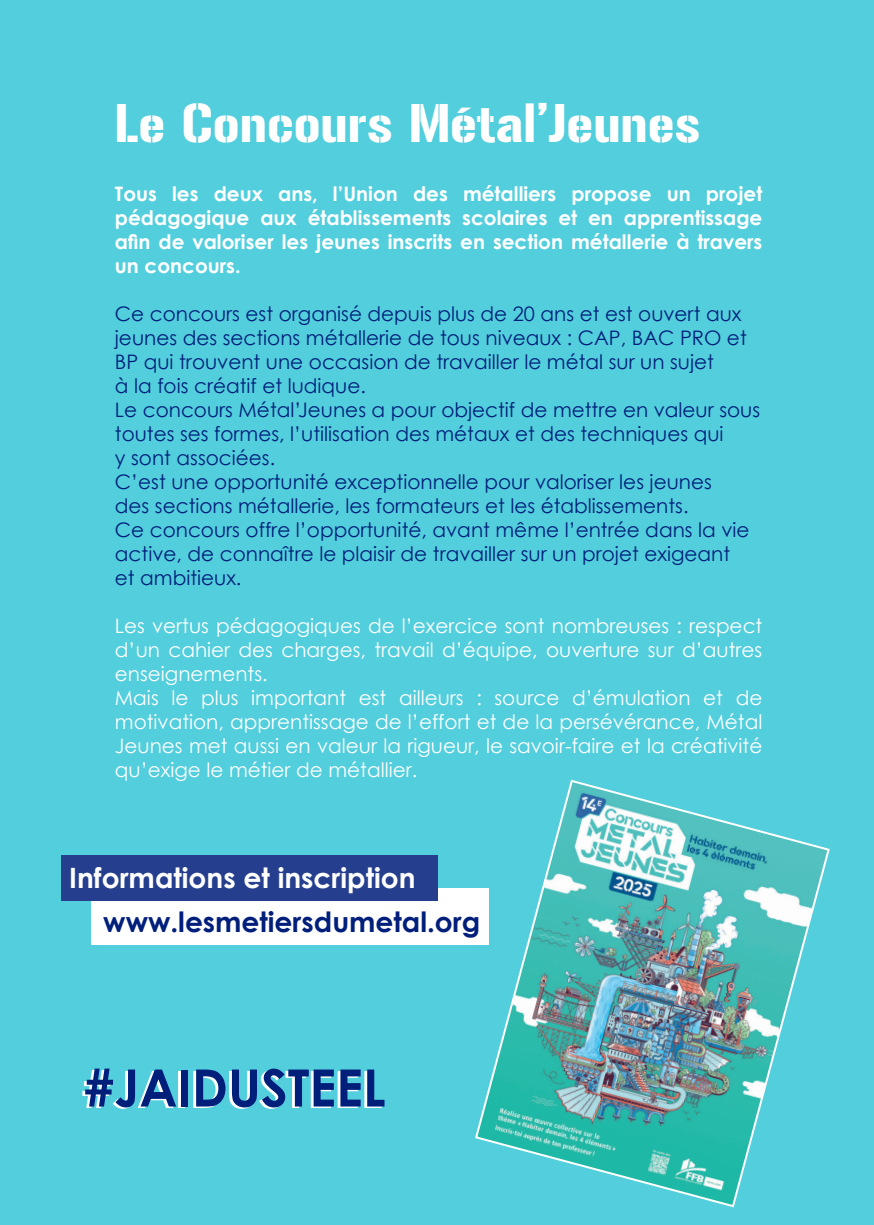
<style>
.page{position:relative;width:874px;height:1225px;background:#fff}
.page>*{position:absolute;margin:0;border:0;box-sizing:border-box;transform-origin:0 0}
.t1{font:700 51.4px "Century Gothic";color:#001f7b}
.t2{font:48px "Gunplay";color:#fff}
.t3{font:700 28px "Century Gothic";color:#001f7b}
.t4{font:700 28px "Century Gothic";color:#fff}
.t5{font:20px/24px "Century Gothic";color:#001f7b}
.t6{font:20px/24px "Century Gothic";color:#fff}
.t7{font:700 20px/24px "Century Gothic";color:#fff;text-align:justify}
</style>
<div class="page">
<div style="left:0;top:0;width:873px;height:1225px;background:#52cedc"></div>
<img style="left:473px;top:779px;width:357px;height:429px">
<div style="left:91px;top:888px;width:397px;height:56px;background:#fff"></div>
<div style="left:61px;top:855px;width:377px;height:45px;background:#253f8e"></div>
<h2 class="t2" style="left:115px;top:96px;width:587px">Le Concours Métal’Jeunes</h2>
<p class="t7" style="left:115px;top:181px;width:648px">Tous les deux ans, l’Union des métalliers propose un projet pédagogique aux établissements scolaires et en apprentissage afin de valoriser les jeunes inscrits en section métallerie à travers un concours.</p>
<p class="t5" style="left:115px;top:301px;width:646px">Ce concours est organisé depuis plus de 20 ans et est ouvert aux jeunes des sections métallerie de tous niveaux : CAP, BAC PRO et BP qui trouvent une occasion de travailler le métal sur un sujet<br>à la fois créatif et ludique.<br>Le concours Métal’Jeunes a pour objectif de mettre en valeur sous toutes ses formes, l’utilisation des métaux et des techniques qui<br>y sont associées.<br>C’est une opportunité exceptionnelle pour valoriser les jeunes<br>des sections métallerie, les formateurs et les établissements.<br>Ce concours offre l’opportunité, avant même l’entrée dans la vie active, de connaître le plaisir de travailler sur un projet exigeant<br>et ambitieux.</p>
<p class="t6" style="left:115px;top:613px;width:648px">Les vertus pédagogiques de l’exercice sont nombreuses : respect d’un cahier des charges, travail d’équipe, ouverture sur d’autres enseignements.<br>Mais le plus important est ailleurs : source d’émulation et de motivation, apprentissage de l’effort et de la persévérance, Métal Jeunes met aussi en valeur la rigueur, le savoir-faire et la créativité qu’exige le métier de métallier.</p>
<h3 class="t4" style="left:69px;top:856px;width:348px">Informations et inscription</h3>
<h3 class="t3" style="left:103px;top:900px;width:378px">www.lesmetiersdumetal.org</h3>
<h1 class="t1" style="left:84px;top:1048px;width:303px">#JAIDUSTEEL</h1>
</div>
